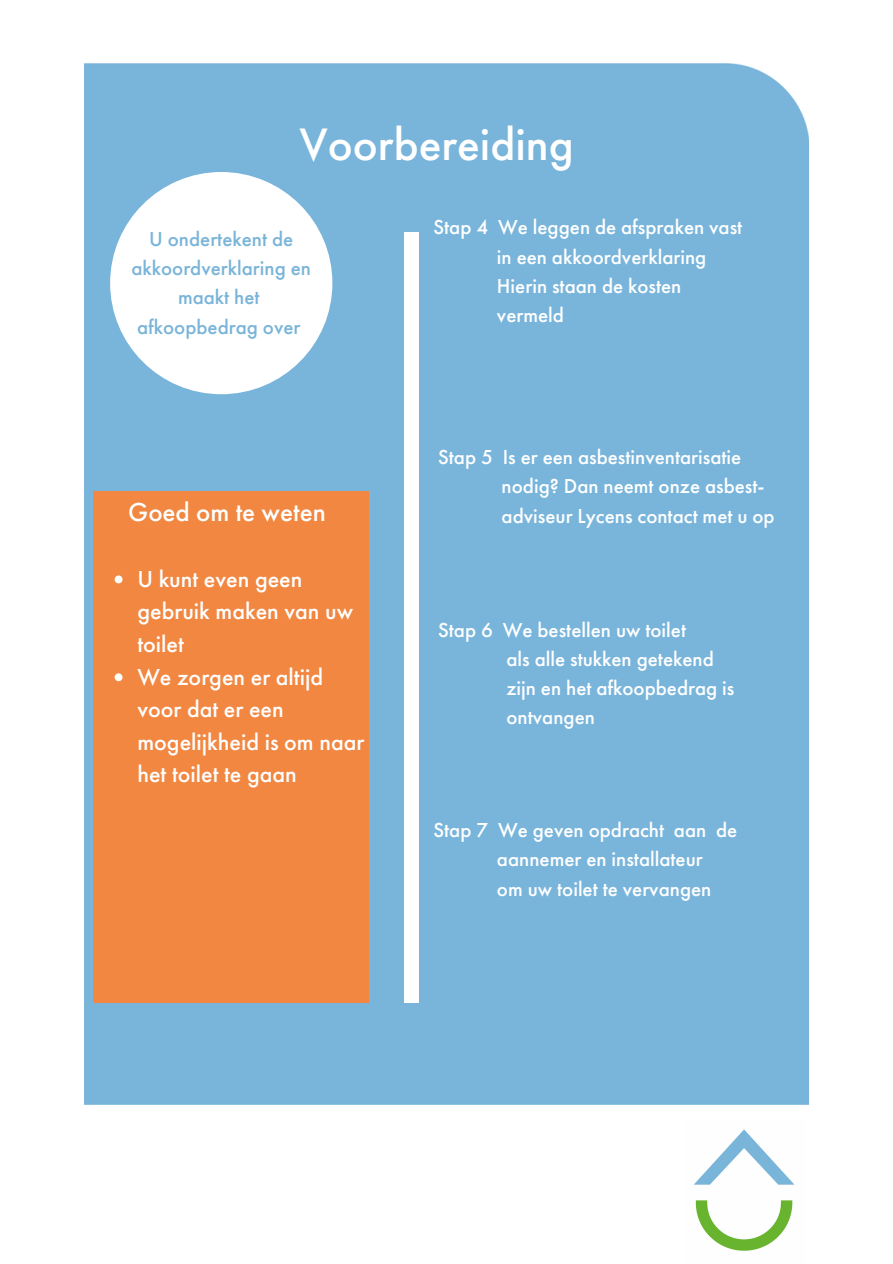
<style>
.page{position:relative;width:893px;height:1264px;background:#fff}
.page>*{position:absolute;margin:0;border:0;box-sizing:border-box;transform-origin:0 0}
.t1{font:500 47.25px "Futura PT";color:#fff}
.t2{font:500 27px "Futura PT";color:#fff}
.t3{font:500 24px/32.5px "Futura PT";color:#fff}
.t4{font:500 21px "Futura PT";color:#fff}
.t5{font:500 21px/29.2px "Futura PT";color:#79b4d9;text-align:center}
</style>
<div class="page">
<div style="left:85px;top:64px;width:723px;height:1039px;background:#79b5db"></div>
<div style="left:110px;top:172px;width:222px;height:222px;background:#fff;border-radius:50%"></div>
<img style="left:694px;top:1129px;width:101px;height:122px">
<div style="left:93px;top:491px;width:276px;height:511px;background:#f18741"></div>
<svg style="left:115px;top:575px;width:7px;height:8px"></svg>
<svg style="left:115px;top:673px;width:7px;height:8px"></svg>
<div style="left:404px;top:232px;width:15px;height:770px;background:#fff"></div>
<p class="t1" style="left:299px;top:113px;width:276px">Voorbereiding</p>
<p class="t5" style="left:131px;top:224px;width:181px">U ondertekent de akkoordverklaring en maakt het</p>
<p class="t5" style="left:137px;top:312px;width:165px">afkoopbedrag over</p>
<p class="t2" style="left:128px;top:494px;width:199px">Goed om te weten</p>
<p class="t3" style="left:137px;top:562px;width:217px">U kunt even geen gebruik maken van uw toilet</p>
<p class="t3" style="left:137px;top:660px;width:228px">We zorgen er altijd voor dat er een mogelijkheid is om naar het toilet te gaan</p>
<p class="t4" style="left:433px;top:214px;width:310px">Stap 4 We leggen de afspraken vast</p>
<p class="t4" style="left:497px;top:243px;width:211px">in een akkoordverklaring</p>
<p class="t4" style="left:497px;top:272px;width:186px">Hierin staan de kosten</p>
<p class="t4" style="left:497px;top:301px;width:69px">vermeld</p>
<p class="t4" style="left:438px;top:443px;width:305px">Stap 5 Is er een asbestinventarisatie</p>
<p class="t4" style="left:501px;top:473px;width:264px">nodig? Dan neemt onze asbest-</p>
<p class="t4" style="left:501px;top:502px;width:274px">adviseur Lycens contact met u op</p>
<p class="t4" style="left:438px;top:616px;width:249px">Stap 6 We bestellen uw toilet</p>
<p class="t4" style="left:506px;top:645px;width:209px">als alle stukken getekend</p>
<p class="t4" style="left:506px;top:674px;width:229px">zijn en het afkoopbedrag is</p>
<p class="t4" style="left:506px;top:703px;width:90px">ontvangen</p>
<p class="t4" style="left:433px;top:816px;width:305px">Stap 7 We geven opdracht aan de</p>
<p class="t4" style="left:497px;top:845px;width:207px">aannemer en installateur</p>
<p class="t4" style="left:497px;top:875px;width:216px">om uw toilet te vervangen</p>
</div>
